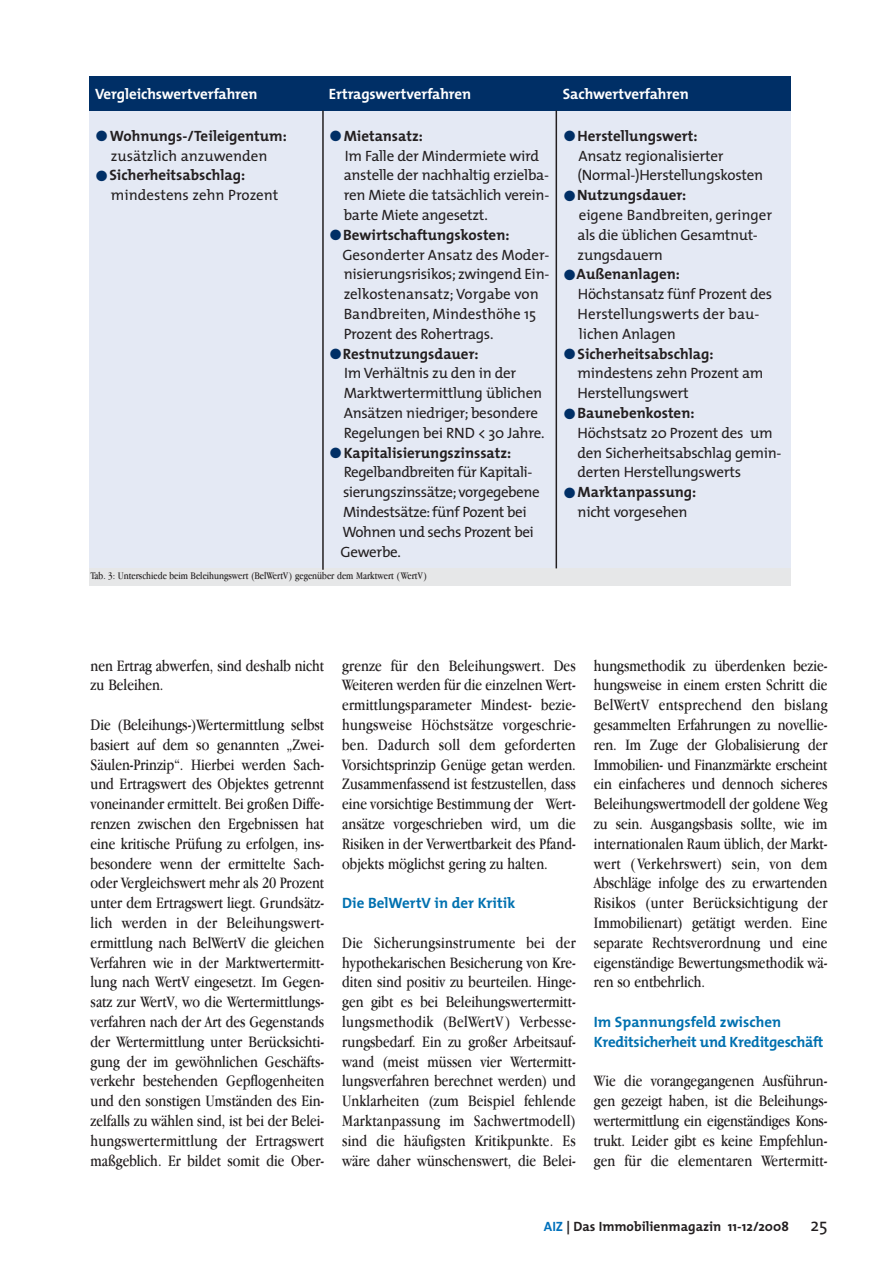
<style>
.page{position:relative;width:893px;height:1263px;background:#fff}
.page>*{position:absolute;margin:0;border:0;box-sizing:border-box;transform-origin:0 0}
.t1{font:16.5px/19.8px "Apple Garamond";color:#231f20;text-align:justify}
.t2{font:15px/19.8px "The Mix";letter-spacing:-.02em;color:#231f20}
.t3{font:700 15px "The Mix";color:#231f20}
.t4{font:15px/19.8px "The Mix";color:#231f20}
.t5{font:700 15px "The Mix";letter-spacing:-.005em;color:#fff}
.t6{font:700 15px/19.8px "The Mix";letter-spacing:-.02em;color:#0071b0}
.t7{font:700 15px "The Mix";color:#0071b0}
.t8{font:700 13.5px "The Mix";color:#231f20}
.t9{font:10.5px "Apple Garamond";color:#231f20}
.s1{color:#0071bc}
.s2{font-weight:400;font-size:18px}
</style>
<div class="page">
<div style="left:89px;top:109px;width:234px;height:460px;background:#e4e9f4"></div>
<div style="left:89px;top:76px;width:234px;height:35px;background:#002f66"></div>
<div style="left:323px;top:109px;width:234px;height:460px;background:#e4e9f4"></div>
<div style="left:323px;top:76px;width:234px;height:34px;background:#002f66"></div>
<div style="left:557px;top:109px;width:234px;height:460px;background:#e4e9f4"></div>
<div style="left:557px;top:76px;width:234px;height:34px;background:#002f66"></div>
<div style="left:89px;top:569px;width:702px;height:17px;background:#e6e7e8"></div>
<hr style="left:322px;top:111px;width:2px;height:459px;background:#231f20">
<hr style="left:556px;top:110px;width:1px;height:458px;background:#231f20">
<p class="t5" style="left:95px;top:88px;width:164px">Vergleichswertverfahren</p>
<p class="t5" style="left:329px;top:88px;width:144px">Ertragswertverfahren</p>
<p class="t5" style="left:563px;top:88px;width:127px">Sachwertverfahren</p>
<p class="t3" style="left:110px;top:130px;width:179px">Wohnungs-/Teileigentum:</p>
<p class="t4" style="left:111px;top:147px;width:158px">zusätzlich anzuwenden</p>
<p class="t3" style="left:109px;top:170px;width:137px">Sicherheitsabschlag:</p>
<p class="t4" style="left:111px;top:187px;width:169px">mindestens zehn Prozent</p>
<p class="t3" style="left:344px;top:130px;width:81px">Mietansatz:</p>
<p class="t2" style="left:344px;top:147px;width:207px">Im Falle der Mindermiete wird anstelle der nachhaltig erzielba&shy;ren Miete die tatsächlich verein&shy;barte Miete angesetzt.</p>
<p class="t3" style="left:343px;top:229px;width:168px">Bewirtschaftungskosten:</p>
<p class="t4" style="left:342px;top:246px;width:208px">Gesonderter Ansatz des Moder&shy;nisierungsrisikos; zwingend Ein&shy;zelkostenansatz; Vorgabe von<br>Bandbreiten, Mindesthöhe 15<br>Prozent des Rohertrags.</p>
<p class="t3" style="left:343px;top:348px;width:137px">Restnutzungsdauer:</p>
<p class="t2" style="left:344px;top:365px;width:202px">Im Verhältnis zu den in der<br>Marktwertermittlung üblichen<br>Ansätzen niedriger; besondere<br>Regelungen bei RND &lt; 30 Jahre.</p>
<p class="t3" style="left:344px;top:447px;width:169px">Kapitalisierungszinssatz:</p>
<p class="t2" style="left:340px;top:464px;width:201px">Regelbandbreiten für Kapitali&shy;sierungszinssätze; vorgegebene<br>Mindestsätze: fünf Pozent bei<br>Wohnen und sechs Prozent bei<br>Gewerbe.</p>
<p class="t3" style="left:578px;top:130px;width:121px">Herstellungswert:</p>
<p class="t2" style="left:578px;top:147px;width:187px">Ansatz regionalisierter (Normal-)Herstellungskosten</p>
<p class="t3" style="left:577px;top:190px;width:111px">Nutzungsdauer:</p>
<p class="t2" style="left:578px;top:207px;width:196px">eigene Bandbreiten, geringer als die üblichen Gesamtnut&shy;zungsdauern</p>
<p class="t3" style="left:577px;top:269px;width:105px">Außenanlagen:</p>
<p class="t2" style="left:578px;top:286px;width:196px">Höchstansatz fünf Prozent des<br>Herstellungswerts der bau&shy;lichen Anlagen</p>
<p class="t3" style="left:578px;top:348px;width:137px">Sicherheitsabschlag:</p>
<p class="t2" style="left:578px;top:365px;width:187px">mindestens zehn Prozent am<br>Herstellungswert</p>
<p class="t3" style="left:578px;top:408px;width:118px">Baunebenkosten:</p>
<p class="t2" style="left:578px;top:424px;width:205px">Höchstsatz 20 Prozent des um den Sicherheitsabschlag gemin&shy;derten Herstellungswerts</p>
<p class="t3" style="left:578px;top:487px;width:120px">Marktanpassung:</p>
<p class="t2" style="left:578px;top:504px;width:111px">nicht vorgesehen</p>
<p class="t9" style="left:91px;top:572px;width:338px">Tab. 3: Unterschiede beim Beleihungswert (BelWertV) gegenüber dem Marktwert (WertV)</p>
<p class="t1" style="left:91px;top:657px;width:235px">nen Ertrag abwerfen, sind deshalb nicht zu Beleihen.</p>
<p class="t1" style="left:91px;top:716px;width:235px">Die (Beleihungs-)Wertermittlung selbst basiert auf dem so genannten „Zwei-Säulen-Prinzip“. Hierbei werden Sach&shy;und Ertragswert des Objektes getrennt voneinander ermittelt. Bei großen Diffe&shy;renzen zwischen den Ergebnissen hat eine kritische Prüfung zu erfolgen, ins&shy;besondere wenn der ermittelte Sach&shy;oder Vergleichswert mehr als 20 Prozent unter dem Ertragswert liegt. Grundsätz&shy;lich werden in der Beleihungswert&shy;ermittlung nach BelWertV die gleichen Verfahren wie in der Marktwertermitt&shy;lung nach WertV eingesetzt. Im Gegen&shy;satz zur WertV, wo die Wertermittlungs&shy;verfahren nach der Art des Gegenstands der Wertermittlung unter Berücksichti&shy;gung der im gewöhnlichen Geschäfts&shy;verkehr bestehenden Gepflogenheiten und den sonstigen Umständen des Ein&shy;zelfalls zu wählen sind, ist bei der Belei&shy;hungswertermittlung der Ertragswert maßgeblich. Er bildet somit die Ober-</p>
<p class="t1" style="left:342px;top:657px;width:235px">grenze für den Beleihungswert. Des Weiteren werden für die einzelnen Wert&shy;ermittlungsparameter Mindest- bezie&shy;hungsweise Höchstsätze vorgeschrie&shy;ben. Dadurch soll dem geforderten Vorsichtsprinzip Genüge getan werden.<br>Zusammenfassend ist festzustellen, dass eine vorsichtige Bestimmung der Wert&shy;ansätze vorgeschrieben wird, um die Risiken in der Verwertbarkeit des Pfand&shy;objekts möglichst gering zu halten.</p>
<p class="t7" style="left:342px;top:898px;width:175px">Die BelWertV in der Kritik</p>
<p class="t1" style="left:342px;top:934px;width:235px">Die Sicherungsinstrumente bei der hypothekarischen Besicherung von Kre&shy;diten sind positiv zu beurteilen. Hinge&shy;gen gibt es bei Beleihungswertermitt&shy;lungsmethodik (BelWertV) Verbesse&shy;rungsbedarf. Ein zu großer Arbeitsauf&shy;wand (meist müssen vier Wertermitt&shy;lungsverfahren berechnet werden) und Unklarheiten (zum Beispiel fehlende Marktanpassung im Sachwertmodell) sind die häufigsten Kritikpunkte. Es wäre daher wünschenswert, die Belei-</p>
<p class="t1" style="left:594px;top:657px;width:235px">hungsmethodik zu überdenken bezie&shy;hungsweise in einem ersten Schritt die BelWertV entsprechend den bislang gesammelten Erfahrungen zu novellie&shy;ren. Im Zuge der Globalisierung der Immobilien- und Finanzmärkte erscheint ein einfacheres und dennoch sicheres Beleihungswertmodell der goldene Weg zu sein. Ausgangsbasis sollte, wie im internationalen Raum üblich, der Markt&shy;wert (Verkehrswert) sein, von dem Abschläge infolge des zu erwartenden Risikos (unter Berücksichtigung der Immobilienart) getätigt werden. Eine separate Rechtsverordnung und eine eigenständige Bewertungsmethodik wä&shy;ren so entbehrlich.</p>
<p class="t6" style="left:594px;top:1013px;width:231px">Im Spannungsfeld zwischen<br>Kreditsicherheit und Kreditgeschäft</p>
<p class="t1" style="left:594px;top:1072px;width:235px">Wie die vorangegangenen Ausführun&shy;gen gezeigt haben, ist die Beleihungs&shy;wertermittlung ein eigenständiges Kons&shy;trukt. Leider gibt es keine Empfehlun&shy;gen für die elementaren Wertermitt-</p>
<p class="t8" style="left:544px;top:1222px;width:285px"><span class="s1">AIZ</span> | Das Immobilienmagazin 11-12/2008 <span class="s2">25</span></p>
</div>
